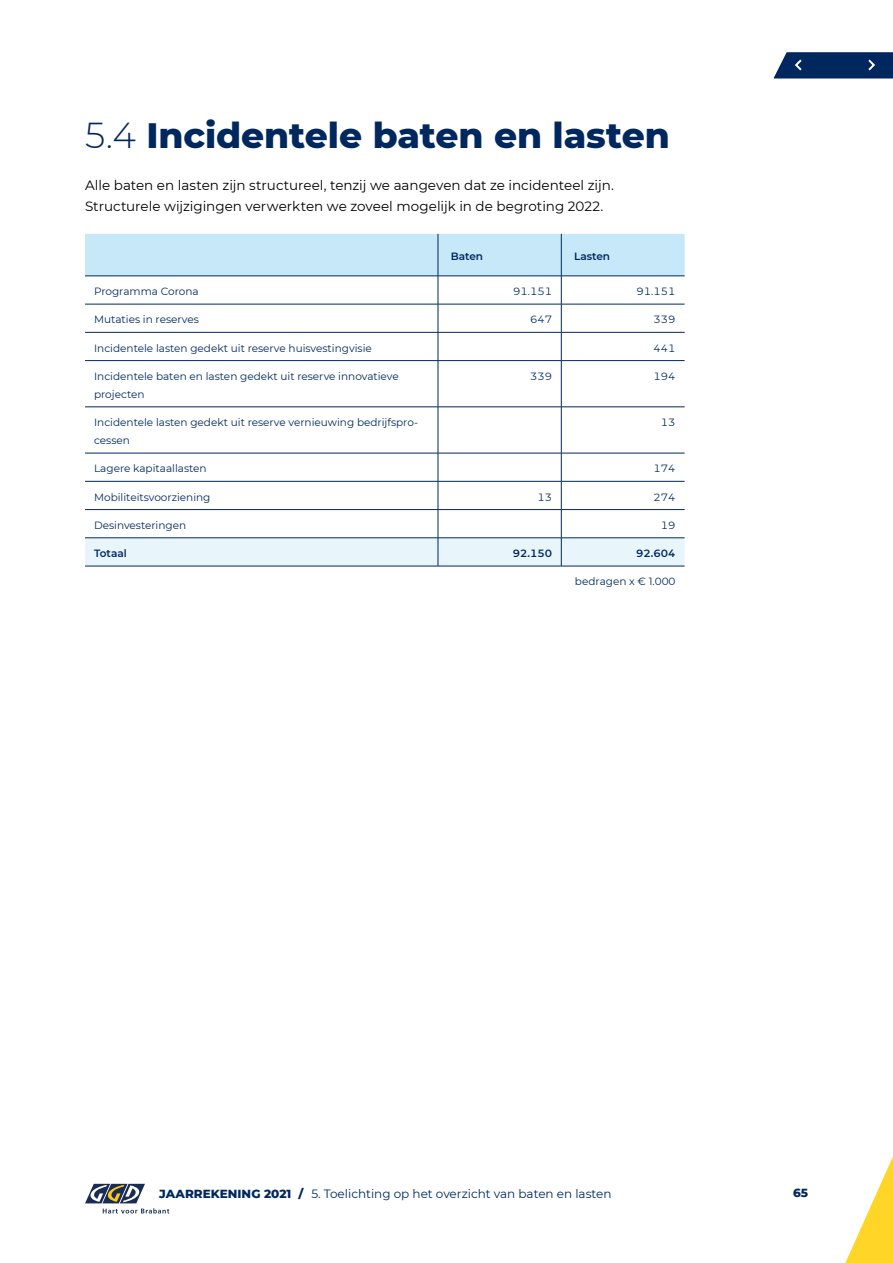
<style>
.page{position:relative;width:893px;height:1263px;background:#fff}
.page>*{position:absolute;margin:0;border:0;box-sizing:border-box;transform-origin:0 0}
.t1{font:800 36px "Montserrat";letter-spacing:-.005em;color:#00285e}
.body{font:13.5px/21px "Montserrat";color:#000}
.bijschrift{font:12px "Montserrat";color:#00285e}
.t2{font:800 12px "Montserrat";color:#00285e}
.tabel_platte_tekst{font:10.5px/18px "Montserrat";color:#00285e}
.tabel_cijfers{font:10.5px "Montserrat";color:#00285e}
.tabel_platte_tekst-2{font:600 10.5px "Montserrat";color:#00285e}
.tabel_cijfers-2{font:600 10.5px "Montserrat";color:#00285e}
.s1{font-weight:300}
.s2{font-weight:800}
</style>
<div class="page">
<hr style="left:438px;top:361px;width:1px;height:46px;background:#00285e">
<hr style="left:438px;top:407px;width:1px;height:46px;background:#00285e">
<hr style="left:85px;top:360px;width:353px;height:1px;background:#00285e">
<hr style="left:438px;top:360px;width:123px;height:1px;background:#00285e">
<hr style="left:85px;top:407px;width:353px;height:1px;background:#00285e">
<hr style="left:438px;top:407px;width:123px;height:1px;background:#00285e">
<hr style="left:85px;top:566px;width:353px;height:1px;background:#00285e">
<hr style="left:438px;top:566px;width:123px;height:1px;background:#00285e">
<hr style="left:561px;top:566px;width:124px;height:1px;background:#00285e">
<hr style="left:561px;top:360px;width:124px;height:1px;background:#00285e">
<hr style="left:561px;top:361px;width:1px;height:46px;background:#00285e">
<hr style="left:561px;top:407px;width:124px;height:1px;background:#00285e">
<hr style="left:561px;top:407px;width:1px;height:46px;background:#00285e">
<svg style="left:85px;top:453px;width:600px;height:113px"></svg>
<svg style="left:85px;top:234px;width:600px;height:126px"></svg>
<hr style="left:561px;top:304px;width:124px;height:1px;background:#00285e">
<svg style="left:845px;top:1156px;width:48px;height:107px"></svg>
<svg style="left:85px;top:1184px;width:84px;height:29px"></svg>
<svg style="left:773px;top:52px;width:120px;height:27px;background:#193d6d"></svg>
<h2 class="t1" style="left:85px;top:109px;width:586px"><span class="s1">5.4</span> Incidentele baten en lasten</h2>
<p class="body" style="left:85px;top:175px;width:530px">Alle baten en lasten zijn structureel, tenzij we aangeven dat ze incidenteel zijn.<br>Structurele wijzigingen verwerkten we zoveel mogelijk in de begroting 2022.</p>
<p class="tabel_platte_tekst-2" style="left:451px;top:249px;width:34px">Baten</p>
<p class="tabel_platte_tekst-2" style="left:574px;top:249px;width:38px">Lasten</p>
<p class="tabel_platte_tekst" style="left:94px;top:282px;width:106px">Programma Corona</p>
<p class="tabel_cijfers" style="left:513px;top:284px;width:40px">91.151</p>
<p class="tabel_cijfers" style="left:637px;top:284px;width:40px">91.151</p>
<p class="tabel_platte_tekst" style="left:94px;top:310px;width:106px">Mutaties in reserves</p>
<p class="tabel_cijfers" style="left:530px;top:312px;width:24px">647</p>
<p class="tabel_cijfers" style="left:653px;top:312px;width:24px">339</p>
<p class="tabel_platte_tekst" style="left:94px;top:338px;width:279px">Incidentele lasten gedekt uit reserve huisvestingvisie</p>
<p class="tabel_cijfers" style="left:653px;top:341px;width:24px">441</p>
<p class="tabel_platte_tekst" style="left:94px;top:367px;width:306px">Incidentele baten en lasten gedekt uit reserve innovatieve projecten</p>
<p class="tabel_cijfers" style="left:530px;top:369px;width:24px">339</p>
<p class="tabel_cijfers" style="left:653px;top:369px;width:24px">194</p>
<p class="tabel_platte_tekst" style="left:94px;top:413px;width:325px">Incidentele lasten gedekt uit reserve vernieuwing bedrijfspro&shy;cessen</p>
<p class="tabel_cijfers" style="left:661px;top:415px;width:16px">13</p>
<p class="tabel_platte_tekst" style="left:94px;top:459px;width:114px">Lagere kapitaallasten</p>
<p class="tabel_cijfers" style="left:653px;top:461px;width:24px">174</p>
<p class="tabel_platte_tekst" style="left:94px;top:487px;width:118px">Mobiliteitsvoorziening</p>
<p class="tabel_cijfers" style="left:538px;top:490px;width:16px">13</p>
<p class="tabel_cijfers" style="left:653px;top:490px;width:24px">274</p>
<p class="tabel_platte_tekst" style="left:94px;top:516px;width:94px">Desinvesteringen</p>
<p class="tabel_cijfers" style="left:661px;top:518px;width:16px">19</p>
<p class="tabel_platte_tekst-2" style="left:94px;top:546px;width:34px">Totaal</p>
<p class="tabel_cijfers-2" style="left:513px;top:546px;width:41px">92.150</p>
<p class="tabel_cijfers-2" style="left:636px;top:546px;width:41px">92.604</p>
<p class="tabel_platte_tekst" style="left:575px;top:572px;width:102px">bedragen x € 1.000</p>
<p class="bijschrift" style="left:159px;top:1186px;width:454px"><span class="s2">JAARREKENING 2021 /</span> 5. Toelichting op het overzicht van baten en lasten</p>
<p class="t2" style="left:793px;top:1184px;width:17px">65</p>
</div>
